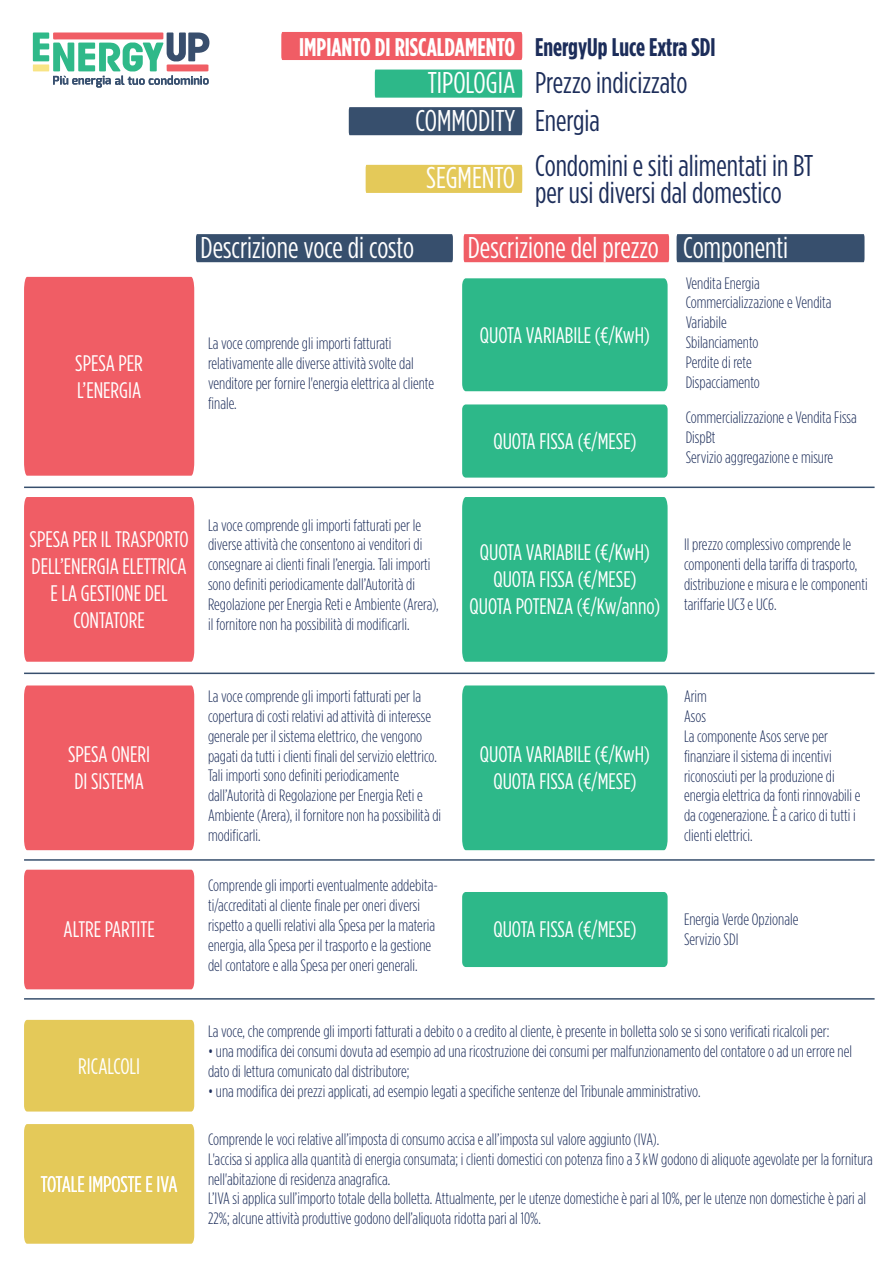
<style>
.page{position:relative;width:893px;height:1263px;background:#fff}
.page>*{position:absolute;margin:0;border:0;box-sizing:border-box;transform-origin:0 0}
.t1{font:30px/37.7px "Gotham Condensed";color:#fff}
.t2{font:30px/45.8px "Gotham Condensed";color:#1c2d5a}
.t3{font:700 25.5px "Gotham Condensed";color:#fff}
.t4{font:22.5px/27px "Gotham Condensed";color:#fff;text-align:center}
.t5{font:300 16.5px/19.8px "Gotham Condensed";color:#1c2d5a}
.s1{color:#1c2d5a}
</style>
<div class="page">
<div style="left:462px;top:278px;width:206px;height:113px;background:#2db889"></div>
<div style="left:462px;top:404px;width:206px;height:74px;background:#2db889"></div>
<div style="left:462px;top:497px;width:206px;height:165px;background:#2db889"></div>
<div style="left:462px;top:685px;width:206px;height:165px;background:#2db889"></div>
<div style="left:462px;top:892px;width:206px;height:75px;background:#2db889"></div>
<div style="left:24px;top:277px;width:170px;height:199px;background:#f05d65"></div>
<div style="left:24px;top:497px;width:170px;height:165px;background:#f05d65"></div>
<div style="left:24px;top:685px;width:170px;height:165px;background:#f05d65"></div>
<div style="left:24px;top:870px;width:170px;height:119px;background:#f05d65"></div>
<svg style="left:33px;top:32px;width:176px;height:56px"></svg>
<div style="left:281px;top:32px;width:241px;height:28px;background:#f05d65"></div>
<div style="left:375px;top:70px;width:147px;height:28px;background:#2db889"></div>
<div style="left:349px;top:107px;width:173px;height:28px;background:#374f6d"></div>
<div style="left:196px;top:234px;width:257px;height:28px;background:#374f6d"></div>
<div style="left:464px;top:234px;width:205px;height:28px;background:#f05d65"></div>
<div style="left:677px;top:234px;width:187px;height:28px;background:#374f6d"></div>
<div style="left:366px;top:165px;width:156px;height:28px;background:#e4c959"></div>
<hr style="left:24px;top:998px;width:851px;height:1px;background:#374f6d">
<hr style="left:24px;top:859px;width:851px;height:2px;background:#374f6d">
<hr style="left:24px;top:673px;width:851px;height:1px;background:#374f6d">
<hr style="left:24px;top:487px;width:851px;height:1px;background:#374f6d">
<div style="left:24px;top:1020px;width:170px;height:91px;background:#e4c959"></div>
<div style="left:24px;top:1124px;width:170px;height:120px;background:#e4c959"></div>
<h3 class="t4" style="left:75px;top:349px;width:69px;text-align:left">SPESA PER<br>L’ENERGIA</h3>
<h2 class="t3" style="left:299px;top:32px;width:418px">IMPIANTO DI RISCALDAMENTO <span class="s1">EnergyUp Luce Extra SDI</span></h2>
<h1 class="t1" style="left:416px;top:63px;width:273px;text-indent:12px">TIPOLOGIA <span class="s1">Prezzo indicizzato<br></span>COMMODITY</h1>
<h1 class="t2" style="left:535px;top:97px;width:280px">Energia<br>Condomini e siti alimentati in BT</h1>
<h1 class="t2" style="left:535px;top:170px;width:248px">per usi diversi dal domestico</h1>
<h1 class="t1" style="left:426px;top:159px;width:90px">SEGMENTO</h1>
<h1 class="t1" style="left:201px;top:228px;width:215px">Descrizione voce di costo</h1>
<h1 class="t1" style="left:468px;top:228px;width:322px">Descrizione del prezzo Componenti</h1>
<p class="t5" style="left:208px;top:333px;width:228px">La voce comprende gli importi fatturati relativamente alle diverse attività svolte dal venditore per fornire l'energia elettrica al cliente finale.</p>
<h3 class="t4" style="left:480px;top:321px;width:171px">QUOTA VARIABILE (€/KwH)</h3>
<h3 class="t4" style="left:493px;top:427px;width:144px">QUOTA FISSA (€/MESE)</h3>
<p class="t5" style="left:686px;top:273px;width:147px">Vendita Energia<br>Commercializzazione e Vendita<br>Variabile<br>Sbilanciamento<br>Perdite di rete<br>Dispacciamento</p>
<p class="t5" style="left:686px;top:407px;width:173px">Commercializzazione e Vendita Fissa<br>DispBt<br>Servizio aggregazione e misure</p>
<h3 class="t4" style="left:30px;top:525px;width:161px">SPESA PER IL TRASPORTO<br>DELL’ENERGIA ELETTRICA<br>E LA GESTIONE DEL<br>CONTATORE</h3>
<p class="t5" style="left:208px;top:515px;width:232px">La voce comprende gli importi fatturati per le diverse attività che consentono ai venditori di consegnare ai clienti finali l’energia. Tali importi sono definiti periodicamente dall’Autorità di Regolazione per Energia Reti e Ambiente (Arera), il fornitore non ha possibilità di modificarli.</p>
<h3 class="t4" style="left:470px;top:538px;width:192px">QUOTA VARIABILE (€/KwH)<br>QUOTA FISSA (€/MESE)<br>QUOTA POTENZA (€/Kw/anno)</h3>
<p class="t5" style="left:684px;top:534px;width:185px">Il prezzo complessivo comprende le componenti della tariffa di trasporto, distribuzione e misura e le componenti tariffarie UC3 e UC6.</p>
<h3 class="t4" style="left:68px;top:740px;width:84px;text-align:left">SPESA ONERI<br>DI SISTEMA</h3>
<h3 class="t4" style="left:64px;top:915px;width:93px">ALTRE PARTITE</h3>
<h3 class="t4" style="left:78px;top:1052px;width:63px">RICALCOLI</h3>
<h3 class="t4" style="left:41px;top:1170px;width:138px">TOTALE IMPOSTE E IVA</h3>
<p class="t5" style="left:208px;top:686px;width:235px">La voce comprende gli importi fatturati per la copertura di costi relativi ad attività di interesse generale per il sistema elettrico, che vengono pagati da tutti i clienti finali del servizio elettrico.<br>Tali importi sono definiti periodicamente dall’Autorità di Regolazione per Energia Reti e Ambiente (Arera), il fornitore non ha possibilità di modificarli.</p>
<p class="t5" style="left:208px;top:875px;width:231px">Comprende gli importi eventualmente addebita&shy;ti/accreditati al cliente finale per oneri diversi rispetto a quelli relativi alla Spesa per la materia energia, alla Spesa per il trasporto e la gestione del contatore e alla Spesa per oneri generali.</p>
<h3 class="t4" style="left:480px;top:740px;width:171px">QUOTA VARIABILE (€/KwH)<br>QUOTA FISSA (€/MESE)</h3>
<h3 class="t4" style="left:493px;top:915px;width:144px">QUOTA FISSA (€/MESE)</h3>
<p class="t5" style="left:684px;top:686px;width:178px">Arim<br>Asos<br>La componente Asos serve per finanziare il sistema di incentivi riconosciuti per la produzione di energia elettrica da fonti rinnovabili e da cogenerazione. È a carico di tutti i clienti elettrici.</p>
<p class="t5" style="left:684px;top:909px;width:116px">Energia Verde Opzionale<br>Servizio SDI</p>
<p class="t5" style="left:208px;top:1021px;width:623px">La voce, che comprende gli importi fatturati a debito o a credito al cliente, è presente in bolletta solo se si sono verificati ricalcoli per:</p>
<p class="t5" style="left:208px;top:1041px;width:646px">• una modifica dei consumi dovuta ad esempio ad una ricostruzione dei consumi per malfunzionamento del contatore o ad un errore nel dato di lettura comunicato dal distributore;</p>
<p class="t5" style="left:208px;top:1081px;width:494px">• una modifica dei prezzi applicati, ad esempio legati a specifiche sentenze del Tribunale amministrativo.</p>
<p class="t5" style="left:208px;top:1129px;width:666px">Comprende le voci relative all’imposta di consumo accisa e all’imposta sul valore aggiunto (IVA).<br>L'accisa si applica alla quantità di energia consumata; i clienti domestici con potenza fino a 3 kW godono di aliquote agevolate per la fornitura nell'abitazione di residenza anagrafica.<br>L’IVA si applica sull’importo totale della bolletta. Attualmente, per le utenze domestiche è pari al 10%, per le utenze non domestiche è pari al 22%; alcune attività produttive godono dell’aliquota ridotta pari al 10%.</p>
</div>
